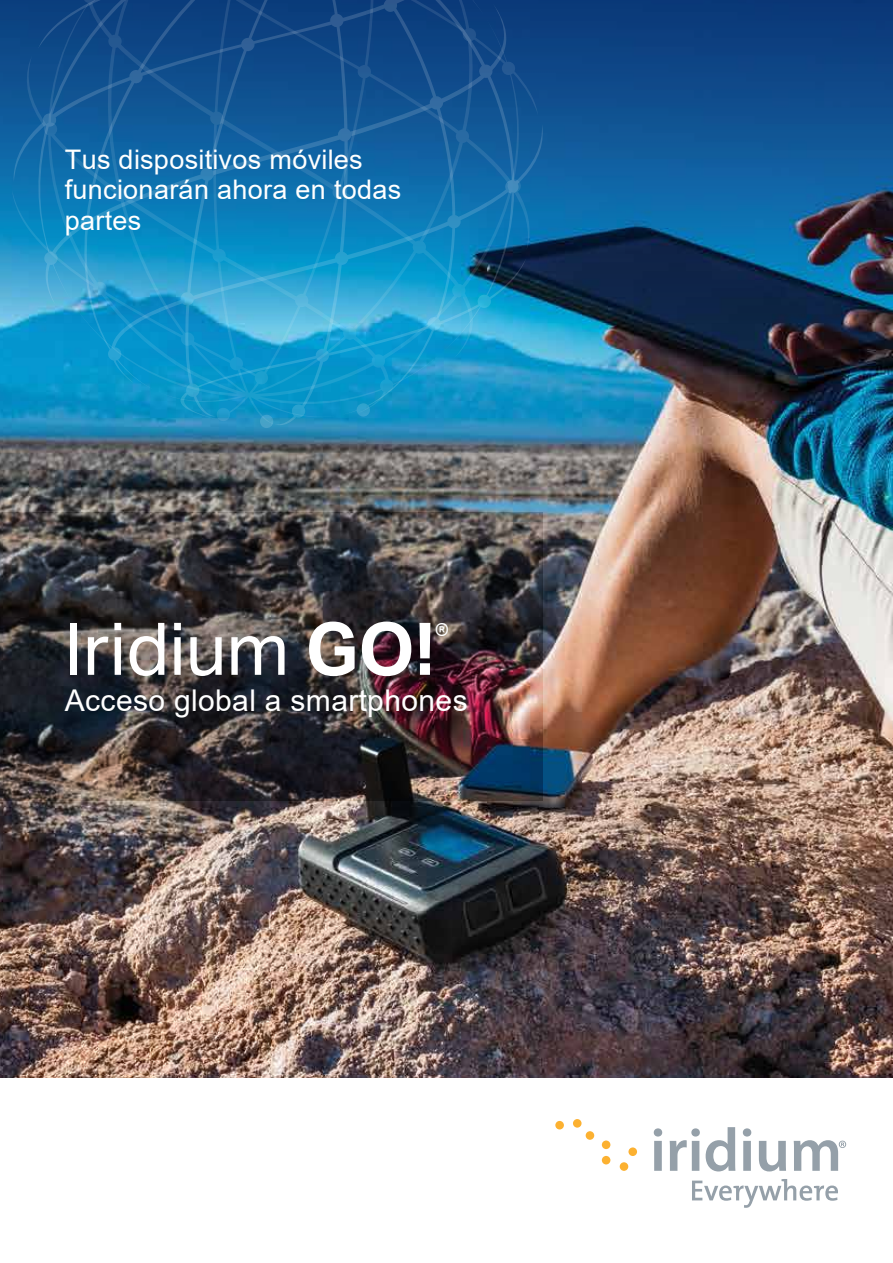
<style>
.page{position:relative;width:893px;height:1263px;background:#fff}
.page>*{position:absolute;margin:0;border:0;box-sizing:border-box;transform-origin:0 0}
.t1{font:72.75px "Aktiv Grotesk";color:#fff}
.t2{font:30px "Arial";color:#fff}
.t3{font:300 30px "Aktiv Grotesk";color:#fff}
.t4{font:27px "Arial";color:#fff}
.s1{font-weight:700}
</style>
<div class="page">
<img style="left:0;top:334px;width:893px;height:743px">
<img style="left:0;top:514px;width:222px;height:285px">
<img style="left:221px;top:529px;width:214px;height:255px">
<img style="left:435px;top:574px;width:107px;height:165px">
<svg style="left:0;top:0;width:893px;height:334px;background:#114a80"></svg>
<svg style="left:14px;top:0;width:529px;height:425px;background:#1677b0"></svg>
<svg style="left:237px;top:414px;width:37px;height:14px"></svg>
<svg style="left:654px;top:1128px;width:8px;height:43px"></svg>
<svg style="left:670px;top:1128px;width:30px;height:43px"></svg>
<svg style="left:706px;top:1127px;width:29px;height:44px"></svg>
<svg style="left:743px;top:1128px;width:8px;height:43px"></svg>
<svg style="left:759px;top:1141px;width:27px;height:30px"></svg>
<div style="left:555px;top:1121px;width:9px;height:8px;background:#fcb131;border-radius:50%"></div>
<div style="left:573px;top:1119px;width:9px;height:8px;background:#fcb131;border-radius:50%"></div>
<div style="left:586px;top:1131px;width:8px;height:9px;background:#fcb131;border-radius:50%"></div>
<div style="left:602px;top:1140px;width:8px;height:9px;background:#fcb131;border-radius:50%"></div>
<div style="left:602px;top:1156px;width:8px;height:8px;background:#fcb131;border-radius:50%"></div>
<div style="left:620px;top:1162px;width:8px;height:9px;background:#fcb131;border-radius:50%"></div>
<div style="left:628px;top:1147px;width:9px;height:9px;background:#fcb131;border-radius:50%"></div>
<svg style="left:794px;top:1140px;width:52px;height:31px"></svg>
<svg style="left:692px;top:1179px;width:146px;height:29px"></svg>
<p class="t4" style="left:65px;top:145px;width:300px">Tus ispositivos móviles</p>
<p class="t4" style="left:65px;top:205px;width:78px">partes</p>
<p class="t4" style="left:119px;top:145px;width:17px">d</p>
<p class="t4" style="left:65px;top:175px;width:338px">funcionarán ahora en todas</p>
<h1 class="t1" style="left:65px;top:606px;width:372px">Iridium <span class="s1">GO!</span></h1>
<p class="t3" style="left:435px;top:617px;width:16px">®</p>
<p class="t2" style="left:65px;top:684px;width:405px">Acceso global a smartphones</p>
</div>
